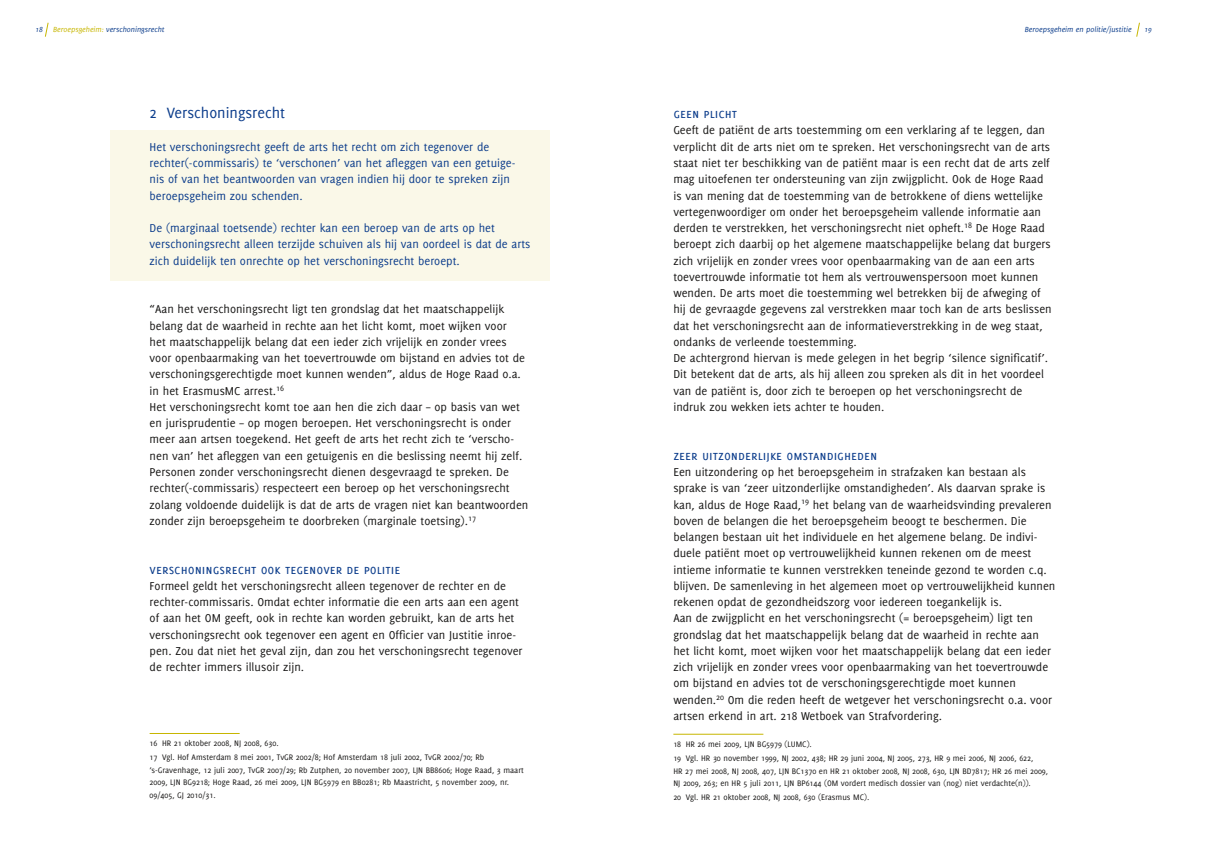
<style>
.page{position:relative;width:1205px;height:851px;background:#fff}
.page>*{position:absolute;margin:0;border:0;box-sizing:border-box;transform-origin:0 0}
.t1{font:16.25px "Delicious";color:#0b3c8b}
.t2{font:13.75px "Delicious Small Caps";color:#0b3c8b}
.t3{font:12.5px/16.2px "Delicious";color:#181716}
.t4{font:12.5px/16.2px "Delicious";color:#0b3c8b}
.t5{font:8.75px/12.5px "Delicious";color:#181716}
.t6{font:italic 8.12px "Delicious";color:#0b3c8b}
.s1{color:#c7b600}
</style>
<div class="page">
<svg style="left:45px;top:22px;width:3px;height:15px"></svg>
<svg style="left:1136px;top:22px;width:4px;height:15px"></svg>
<div style="left:110px;top:130px;width:439px;height:151px;background:#faf8e8"></div>
<hr style="left:150px;top:733px;width:90px;height:1px;background:#c7b600">
<hr style="left:673px;top:733px;width:90px;height:1px;background:#c7b600">
<p class="t6" style="left:35px;top:24px;width:9px">18</p>
<p class="t6" style="left:53px;top:24px;width:113px"><span class="s1">Beroepsgeheim:</span> verschoningsrecht</p>
<p class="t6" style="left:1025px;top:24px;width:108px">Beroepsgeheim en politie/justitie</p>
<p class="t6" style="left:1144px;top:24px;width:9px">19</p>
<h1 class="t1" style="left:150px;top:104px;width:137px">2 Verschoningsrecht</h1>
<p class="t4" style="left:150px;top:138px;width:367px">Het verschoningsrecht geeft de arts het recht om zich tegenover de rechter(-commissaris) te ‘verschonen’ van het afleggen van een getuige&shy;nis of van het beantwoorden van vragen indien hij door te spreken zijn beroepsgeheim zou schenden.</p>
<p class="t4" style="left:150px;top:220px;width:382px">De (marginaal toetsende) rechter kan een beroep van de arts op het verschoningsrecht alleen terzijde schuiven als hij van oordeel is dat de arts zich duidelijk ten onrechte op het verschoningsrecht beroept.</p>
<p class="t3" style="left:150px;top:301px;width:380px">“Aan het verschoningsrecht ligt ten grondslag dat het maatschappelijk belang dat de waarheid in rechte aan het licht komt, moet wijken voor<br>het maatschappelijk belang dat een ieder zich vrijelijk en zonder vrees voor openbaarmaking van het toevertrouwde om bijstand en advies tot de verschoningsgerechtigde moet kunnen wenden”, aldus de Hoge Raad o.a. in het ErasmusMC arrest.<sup>16<br></sup>Het verschoningsrecht komt toe aan hen die zich daar – op basis van wet en jurisprudentie – op mogen beroepen. Het verschoningsrecht is onder meer aan artsen toegekend. Het geeft de arts het recht zich te ‘verscho&shy;nen van’ het afleggen van een getuigenis en die beslissing neemt hij zelf.<br>Personen zonder verschoningsrecht dienen desgevraagd te spreken. De rechter(-commissaris) respecteert een beroep op het verschoningsrecht zolang voldoende duidelijk is dat de arts de vragen niet kan beantwoorden zonder zijn beroepsgeheim te doorbreken (marginale toetsing).<sup>17</sup></p>
<p class="t2" style="left:150px;top:561px;width:252px">verschoningsrecht ook tegenover de politie</p>
<p class="t3" style="left:150px;top:577px;width:374px">Formeel geldt het verschoningsrecht alleen tegenover de rechter en de rechter-commissaris. Omdat echter informatie die een arts aan een agent of aan het OM geeft, ook in rechte kan worden gebruikt, kan de arts het verschoningsrecht ook tegenover een agent en Officier van Justitie inroe&shy;pen. Zou dat niet het geval zijn, dan zou het verschoningsrecht tegenover de rechter immers illusoir zijn.</p>
<p class="t5" style="left:150px;top:735px;width:336px;line-height:14.2px">16 HR 21 oktober 2008, NJ 2008, 630.<br>17 Vgl. Hof Amsterdam 8 mei 2001, TvGR 2002/8; Hof Amsterdam 18 juli 2002, TvGR 2002/70; Rb</p>
<p class="t5" style="left:150px;top:763px;width:376px">’s-Gravenhage, 12 juli 2007, TvGR 2007/29; Rb Zutphen, 20 november 2007, LJN BB8606; Hoge Raad, 3 maart<br>2009, LJN BG9218; Hoge Raad, 26 mei 2009, LJN BG5979 en BB0281; Rb Maastricht, 5 november 2009, nr.<br>09/405, GJ 2010/31.</p>
<p class="t2" style="left:673px;top:106px;width:65px">geen plicht</p>
<p class="t3" style="left:673px;top:122px;width:380px">Geeft de patiënt de arts toestemming om een verklaring af te leggen, dan verplicht dit de arts niet om te spreken. Het verschoningsrecht van de arts staat niet ter beschikking van de patiënt maar is een recht dat de arts zelf mag uitoefenen ter ondersteuning van zijn zwijgplicht. Ook de Hoge Raad is van mening dat de toestemming van de betrokkene of diens wettelijke vertegenwoordiger om onder het beroepsgeheim vallende informatie aan derden te verstrekken, het verschoningsrecht niet opheft.<sup>18</sup> De Hoge Raad beroept zich daarbij op het algemene maatschappelijke belang dat burgers zich vrijelijk en zonder vrees voor openbaarmaking van de aan een arts toevertrouwde informatie tot hem als vertrouwenspersoon moet kunnen wenden. De arts moet die toestemming wel betrekken bij de afweging of hij de gevraagde gegevens zal verstrekken maar toch kan de arts beslissen dat het verschoningsrecht aan de informatieverstrekking in de weg staat, ondanks de verleende toestemming.<br>De achtergrond hiervan is mede gelegen in het begrip ‘silence significatif’.<br>Dit betekent dat de arts, als hij alleen zou spreken als dit in het voordeel van de patiënt is, door zich te beroepen op het verschoningsrecht de indruk zou wekken iets achter te houden.</p>
<p class="t2" style="left:673px;top:447px;width:206px">zeer uitzonderlijke omstandigheden</p>
<p class="t3" style="left:673px;top:463px;width:383px">Een uitzondering op het beroepsgeheim in strafzaken kan bestaan als sprake is van ‘zeer uitzonderlijke omstandigheden’. Als daarvan sprake is kan, aldus de Hoge Raad,<sup>19</sup> het belang van de waarheidsvinding prevaleren boven de belangen die het beroepsgeheim beoogt te beschermen. Die belangen bestaan uit het individuele en het algemene belang. De indivi&shy;duele patiënt moet op vertrouwelijkheid kunnen rekenen om de meest intieme informatie te kunnen verstrekken teneinde gezond te worden c.q. blijven. De samenleving in het algemeen moet op vertrouwelijkheid kunnen rekenen opdat de gezondheidszorg voor iedereen toegankelijk is.<br>Aan de zwijgplicht en het verschoningsrecht (= beroepsgeheim) ligt ten grondslag dat het maatschappelijk belang dat de waarheid in rechte aan het licht komt, moet wijken voor het maatschappelijk belang dat een ieder zich vrijelijk en zonder vrees voor openbaarmaking van het toevertrouwde om bijstand en advies tot de verschoningsgerechtigde moet kunnen wenden.<sup>20</sup> Om die reden heeft de wetgever het verschoningsrecht o.a. voor artsen erkend in art. 218 Wetboek van Strafvordering.</p>
<p class="t5" style="left:673px;top:736px;width:361px;line-height:14.2px">18 HR 26 mei 2009, LJN BG5979 (LUMC).<br>19 Vgl. HR 30 november 1999, NJ 2002, 438; HR 29 juni 2004, NJ 2005, 273, HR 9 mei 2006, NJ 2006, 622,</p>
<p class="t5" style="left:673px;top:764px;width:376px">HR 27 mei 2008, NJ 2008, 407, LJN BC1370 en HR 21 oktober 2008, NJ 2008, 630, LJN BD7817; HR 26 mei 2009,<br>NJ 2009, 263; en HR 5 juli 2011, LJN BP6144 (OM vordert medisch dossier van (nog) niet verdachte(n)).</p>
<p class="t5" style="left:673px;top:791px;width:197px">20 Vgl. HR 21 oktober 2008, NJ 2008, 630 (Erasmus MC).</p>
</div>
